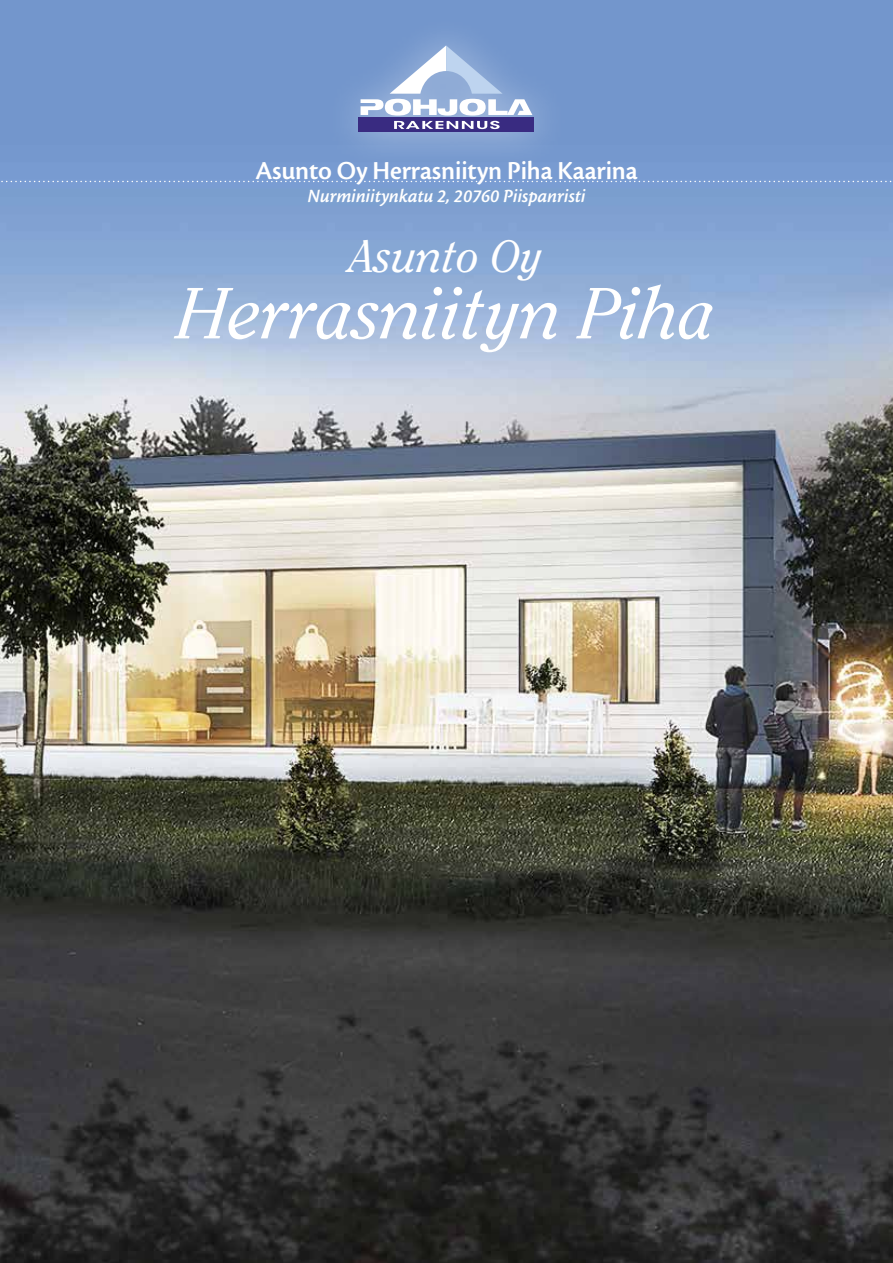
<style>
.page{position:relative;width:893px;height:1263px;background:#fff}
.page>*{position:absolute;margin:0;border:0;box-sizing:border-box;transform-origin:0 0}
.t1{font:italic 72px "Clearface";color:#fff}
.t2{font:italic 45px "Clearface";color:#fff}
.t3{font:27px "Cronos MM 574 18";letter-spacing:-.005em;color:#fff}
.t4{font:19.5px "Cronos MM It 574 13";color:#fff}
</style>
<div class="page">
<img style="left:0;top:0;width:893px;height:1263px">
<div style="left:323px;top:13px;width:246px;height:156px;background:#fff;opacity:.5"></div>
<div style="left:359px;top:118px;width:175px;height:14px;background:#392b81"></div>
<svg style="left:361px;top:45px;width:171px;height:84px"></svg>
<svg style="left:0;top:181px;width:893px;height:1px"></svg>
<h3 class="t3" style="left:255px;top:156px;width:384px">Asunto Oy Herrasniityn Piha Kaarina</h3>
<p class="t4" style="left:308px;top:185px;width:279px">Nurminiitynkatu 2, 20760 Piispanristi</p>
<h2 class="t2" style="left:350px;top:231px;width:195px">Asunto Oy</h2>
<h1 class="t1" style="left:177px;top:272px;width:540px">Herrasniityn Piha</h1>
</div>
